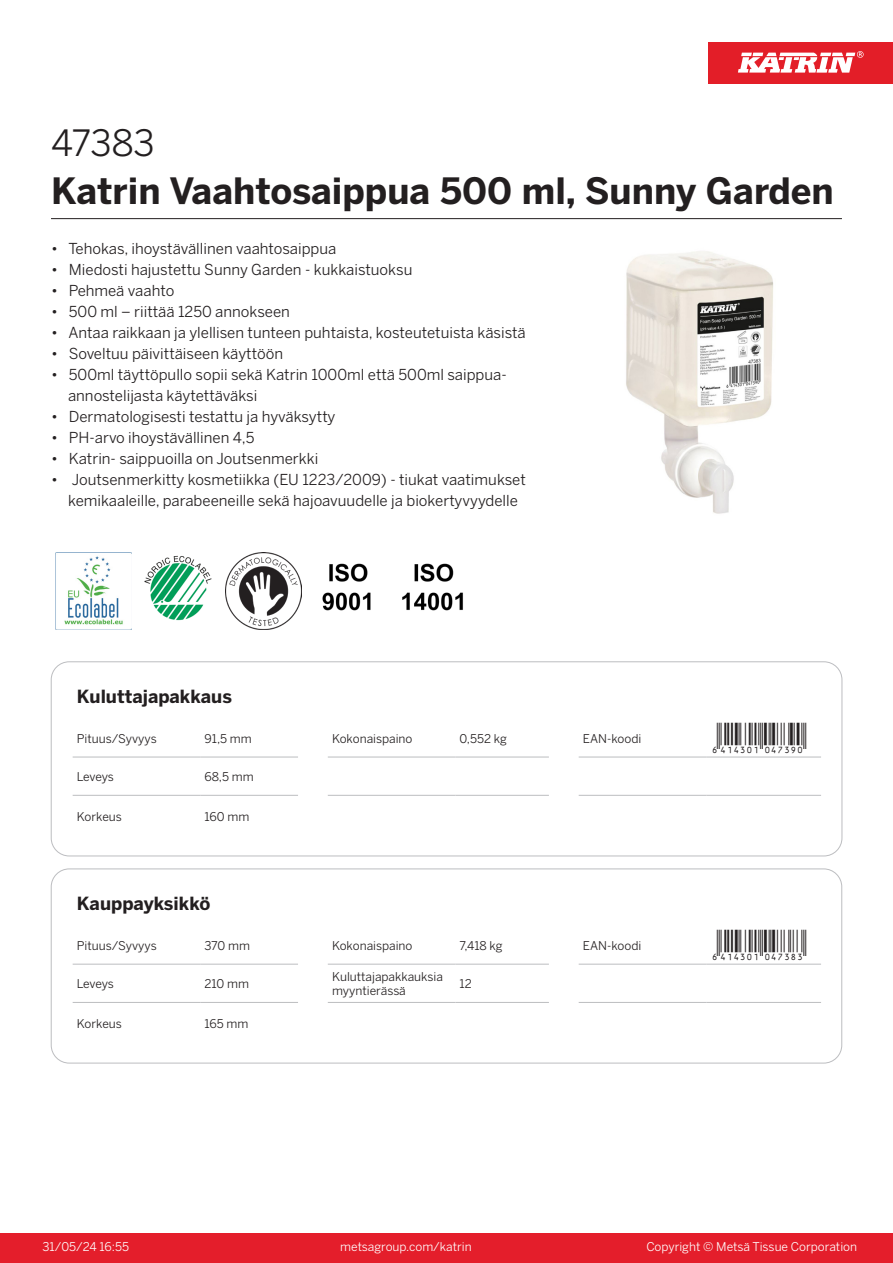
<style>
.page{position:relative;width:893px;height:1263px;background:#fff}
.page>*{position:absolute;margin:0;border:0;box-sizing:border-box;transform-origin:0 0}
.Product_Name{font:700 36px "Benton Sans";color:#231f20}
.External_material_co{font:36px "Benton Sans";letter-spacing:-.01em;color:#231f20}
.T_EAN{font:30px "Viisas EAN Matala";color:#231f20}
.T_TableHeader{font:700 18px "Benton Sans";color:#231f20}
.MarketingBullets{font:15px/21px "Benton Sans";color:#231f20}
.T_TableBody{font:12px/14.4px "Benton Sans";color:#231f20}
.t1{font:12px "Benton Sans";color:#fff}
</style>
<div class="page">
<div style="left:0;top:1233px;width:893px;height:30px;background:#e41e2b"></div>
<div style="left:708px;top:43px;width:185px;height:41px;background:#e31e28"></div>
<svg style="left:738px;top:51px;width:126px;height:22px"></svg>
<hr style="left:73px;top:757px;width:127px;height:1px;background:#bcbdc0">
<hr style="left:200px;top:757px;width:98px;height:1px;background:#bcbdc0">
<hr style="left:328px;top:757px;width:127px;height:1px;background:#bcbdc0">
<hr style="left:455px;top:757px;width:94px;height:1px;background:#bcbdc0">
<hr style="left:579px;top:757px;width:127px;height:1px;background:#bcbdc0">
<hr style="left:706px;top:757px;width:115px;height:1px;background:#bcbdc0">
<hr style="left:73px;top:795px;width:127px;height:1px;background:#bcbdc0">
<hr style="left:200px;top:795px;width:98px;height:1px;background:#bcbdc0">
<hr style="left:328px;top:795px;width:127px;height:1px;background:#bcbdc0">
<hr style="left:455px;top:795px;width:94px;height:1px;background:#bcbdc0">
<hr style="left:579px;top:795px;width:127px;height:1px;background:#bcbdc0">
<hr style="left:706px;top:795px;width:115px;height:1px;background:#bcbdc0">
<div style="left:51px;top:662px;width:791px;height:194px;border:1px solid #bcbdc0;border-radius:18px"></div>
<hr style="left:73px;top:964px;width:127px;height:1px;background:#bcbdc0">
<hr style="left:200px;top:964px;width:98px;height:1px;background:#bcbdc0">
<hr style="left:328px;top:964px;width:127px;height:1px;background:#bcbdc0">
<hr style="left:455px;top:964px;width:94px;height:1px;background:#bcbdc0">
<hr style="left:579px;top:964px;width:127px;height:1px;background:#bcbdc0">
<hr style="left:706px;top:964px;width:115px;height:1px;background:#bcbdc0">
<hr style="left:73px;top:1002px;width:127px;height:1px;background:#bcbdc0">
<hr style="left:200px;top:1002px;width:98px;height:1px;background:#bcbdc0">
<hr style="left:328px;top:1002px;width:127px;height:1px;background:#bcbdc0">
<hr style="left:455px;top:1002px;width:94px;height:1px;background:#bcbdc0">
<hr style="left:579px;top:1002px;width:127px;height:1px;background:#bcbdc0">
<hr style="left:706px;top:1002px;width:115px;height:1px;background:#bcbdc0">
<div style="left:51px;top:869px;width:791px;height:194px;border:1px solid #bcbdc0;border-radius:18px"></div>
<img style="left:626px;top:251px;width:147px;height:263px">
<img style="left:55px;top:553px;width:77px;height:76px">
<img style="left:144px;top:555px;width:68px;height:66px">
<img style="left:225px;top:553px;width:77px;height:76px">
<img style="left:322px;top:563px;width:49px;height:48px">
<img style="left:402px;top:563px;width:61px;height:48px">
<hr style="left:51px;top:218px;width:791px;height:1px;background:#231f20">
<p class="External_material_co" style="left:51px;top:121px;width:105px">47383</p>
<p class="Product_Name" style="left:51px;top:168px;width:784px">Katrin Vaahtosaippua 500 ml, Sunny Garden</p>
<p class="MarketingBullets" style="left:51px;top:238px;width:287px">• Tehokas, ihoystävällinen vaahtosaippua</p>
<p class="MarketingBullets" style="left:51px;top:259px;width:363px">• Miedosti hajustettu Sunny Garden - kukkaistuoksu</p>
<p class="MarketingBullets" style="left:51px;top:280px;width:125px">• Pehmeä vaahto</p>
<p class="MarketingBullets" style="left:51px;top:301px;width:240px">• 500 ml – riittää 1250 annokseen</p>
<p class="MarketingBullets" style="left:51px;top:322px;width:476px">• Antaa raikkaan ja ylellisen tunteen puhtaista, kosteutetuista käsistä</p>
<p class="MarketingBullets" style="left:51px;top:343px;width:234px">• Soveltuu päivittäiseen käyttöön</p>
<p class="MarketingBullets" style="left:68px;top:364px;width:440px;text-indent:-17px">• 500ml täyttöpullo sopii sekä Katrin 1000ml että 500ml saippua&shy;annostelijasta käytettäväksi</p>
<p class="MarketingBullets" style="left:51px;top:406px;width:286px">• Dermatologisesti testattu ja hyväksytty</p>
<p class="MarketingBullets" style="left:51px;top:427px;width:205px">• PH-arvo ihoystävällinen 4,5</p>
<p class="MarketingBullets" style="left:51px;top:448px;width:269px">• Katrin- saippuoilla on Joutsenmerkki</p>
<p class="MarketingBullets" style="left:68px;top:469px;width:459px;text-indent:-17px">• Joutsenmerkitty kosmetiikka (EU 1223/2009) - tiukat vaatimukset kemikaaleille, parabeeneille sekä hajoavuudelle ja biokertyvyydelle</p>
<p class="T_TableHeader" style="left:77px;top:685px;width:157px">Kuluttajapakkaus</p>
<p class="T_TableBody" style="left:77px;top:731px;width:81px">Pituus/Syvyys</p>
<p class="T_TableBody" style="left:204px;top:731px;width:49px">91,5 mm</p>
<p class="T_TableBody" style="left:332px;top:731px;width:82px">Kokonaispaino</p>
<p class="T_TableBody" style="left:460px;top:731px;width:49px">0,552 kg</p>
<p class="T_TableBody" style="left:583px;top:731px;width:60px">EAN-koodi</p>
<p class="T_EAN" style="left:710px;top:722px;width:97px">*6414301047390*</p>
<p class="T_TableBody" style="left:77px;top:769px;width:39px">Leveys</p>
<p class="T_TableBody" style="left:204px;top:769px;width:51px">68,5 mm</p>
<p class="T_TableBody" style="left:77px;top:810px;width:47px">Korkeus</p>
<p class="T_TableBody" style="left:204px;top:810px;width:46px">160 mm</p>
<p class="T_TableHeader" style="left:77px;top:892px;width:135px">Kauppayksikkö</p>
<p class="T_TableBody" style="left:77px;top:938px;width:81px">Pituus/Syvyys</p>
<p class="T_TableBody" style="left:204px;top:938px;width:47px">370 mm</p>
<p class="T_TableBody" style="left:332px;top:938px;width:82px">Kokonaispaino</p>
<p class="T_TableBody" style="left:460px;top:938px;width:45px">7,418 kg</p>
<p class="T_TableBody" style="left:583px;top:938px;width:60px">EAN-koodi</p>
<p class="T_EAN" style="left:710px;top:930px;width:97px">*6414301047383*</p>
<p class="T_TableBody" style="left:77px;top:976px;width:39px">Leveys</p>
<p class="T_TableBody" style="left:204px;top:976px;width:46px">210 mm</p>
<p class="T_TableBody" style="left:332px;top:969px;width:112px">Kuluttajapakkauksia myyntierässä</p>
<p class="T_TableBody" style="left:460px;top:976px;width:14px">12</p>
<p class="T_TableBody" style="left:77px;top:1017px;width:47px">Korkeus</p>
<p class="T_TableBody" style="left:204px;top:1017px;width:45px">165 mm</p>
<p class="t1" style="left:43px;top:1239px;width:88px">31/05/24 16:55</p>
<p class="t1" style="left:340px;top:1239px;width:133px">metsagroup.com/katrin</p>
<p class="t1" style="left:646px;top:1239px;width:212px">Copyright © Metsä Tissue Corporation</p>
</div>
